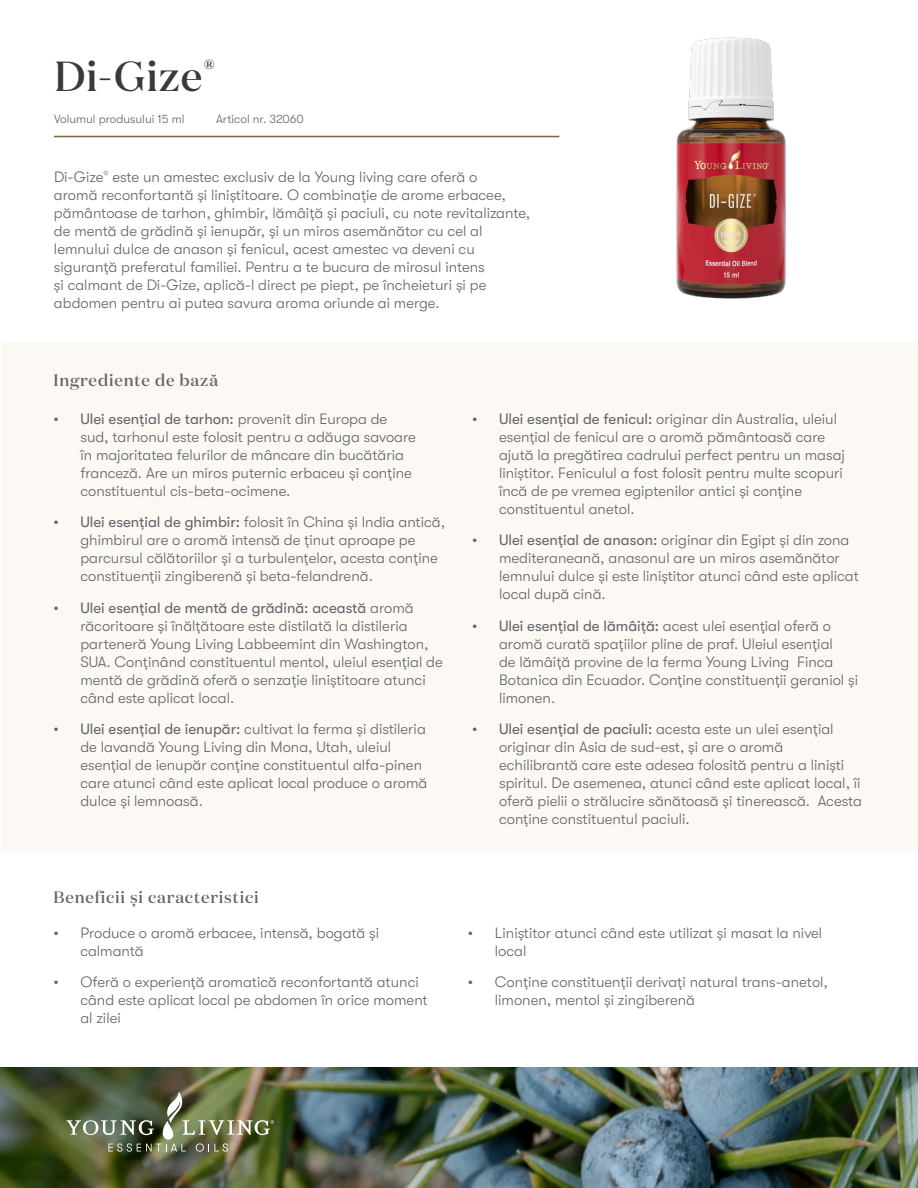
<style>
.page{position:relative;width:918px;height:1188px;background:#fff}
.page>*{position:absolute;margin:0;border:0;box-sizing:border-box;transform-origin:0 0}
.t1{font:500 42px "Domaine Display";letter-spacing:.02em;color:#3d3936}
.t2{font:500 16.5px "Domaine Display";letter-spacing:.05em;color:#61646a}
.t3{font:300 15px/18px "GT Walsheim Pro";color:#61646a}
.t4{font:300 12px "GT Walsheim Pro";color:#61646a}
.s1{font-weight:400}
</style>
<div class="page">
<img style="left:0;top:1067px;width:918px;height:121px">
<div style="left:2px;top:343px;width:916px;height:508px;background:#fcf8f4"></div>
<img style="left:66px;top:1092px;width:208px;height:60px">
<hr style="left:54px;top:136px;width:505px;height:1px;background:#80623b">
<img style="left:677px;top:37px;width:109px;height:262px">
<h1 class="t1" style="left:54px;top:49px;width:163px">Di-Gize<sup>®</sup></h1>
<p class="t4" style="left:54px;top:112px;width:132px">Volumul produsului 15 ml</p>
<p class="t4" style="left:216px;top:112px;width:89px">Articol nr. 32060</p>
<p class="t3" style="left:54px;top:168px;width:478px">Di-Gize<sup>®</sup> este un amestec exclusiv de la Young living care oferă o<br>aromă reconfortantă și liniștitoare. O combinație de arome erbacee, pământoase de tarhon, ghimbir, lămâiță și paciuli, cu note revitalizante, de mentă de grădină și ienupăr, și un miros asemănător cu cel al lemnului dulce de anason și fenicul, acest amestec va deveni cu siguranță preferatul familiei. Pentru a te bucura de mirosul intens<br>și calmant de Di-Gize, aplică-l direct pe piept, pe încheieturi și pe abdomen pentru ai putea savura aroma oriunde ai merge.</p>
<p class="t2" style="left:53px;top:370px;width:166px">Ingrediente de bază</p>
<p class="t3" style="left:80px;top:410px;width:337px;text-indent:-27px"><span class="s1">• Ulei esențial de tarhon:</span> provenit din Europa de sud, tarhonul este folosit pentru a adăuga savoare în majoritatea felurilor de mâncare din bucătăria franceză. Are un miros puternic erbaceu și conține constituentul cis-beta-ocimene.</p>
<p class="t3" style="left:80px;top:513px;width:366px;text-indent:-27px"><span class="s1">• Ulei esențial de ghimbir:</span> folosit în China și India antică, ghimbirul are o aromă intensă de ținut aproape pe parcursul călătoriilor și a turbulențelor, acesta conține constituenții zingiberenă și beta-felandrenă.</p>
<p class="t3" style="left:80px;top:599px;width:364px;text-indent:-27px"><span class="s1">• Ulei esențial de mentă de grădină: această</span> aromă răcoritoare și înălțătoare este distilată la distileria parteneră Young Living Labbeemint din Washington, SUA. Conținând constituentul mentol, uleiul esențial de mentă de grădină oferă o senzație liniștitoare atunci când este aplicat local.</p>
<p class="t3" style="left:80px;top:720px;width:348px;text-indent:-27px"><span class="s1">• Ulei esențial de ienupăr:</span> cultivat la ferma și distileria de lavandă Young Living din Mona, Utah, uleiul esențial de ienupăr conține constituentul alfa-pinen care atunci când este aplicat local produce o aromă dulce și lemnoasă.</p>
<p class="t3" style="left:499px;top:410px;width:347px;text-indent:-27px"><span class="s1">• Ulei esențial de fenicul:</span> originar din Australia, uleiul esențial de fenicul are o aromă pământoasă care ajută la pregătirea cadrului perfect pentru un masaj liniștitor. Feniculul a fost folosit pentru multe scopuri încă de pe vremea egiptenilor antici și conține constituentul anetol.</p>
<p class="t3" style="left:499px;top:531px;width:361px;text-indent:-27px"><span class="s1">• Ulei esențial de anason:</span> originar din Egipt și din zona mediteraneană, anasonul are un miros asemănător lemnului dulce și este liniștitor atunci când este aplicat local după cină.</p>
<p class="t3" style="left:499px;top:617px;width:361px;text-indent:-27px"><span class="s1">• Ulei esențial de lămâiță:</span> acest ulei esențial oferă o aromă curată spațiilor pline de praf. Uleiul esențial<br>de lămâiță provine de la ferma Young Living Finca Botanica din Ecuador. Conține constituenții geraniol și limonen.</p>
<p class="t3" style="left:499px;top:720px;width:364px;text-indent:-27px"><span class="s1">• Ulei esențial de paciuli:</span> acesta este un ulei esențial originar din Asia de sud-est, și are o aromă echilibrantă care este adesea folosită pentru a liniști spiritul. De asemenea, atunci când este aplicat local, îi oferă pielii o strălucire sănătoasă și tinerească. Acesta conține constituentul paciuli.</p>
<p class="t2" style="left:53px;top:886px;width:207px">Beneficii și caracteristici</p>
<p class="t3" style="left:80px;top:924px;width:300px;text-indent:-27px">• Produce o aromă erbacee, intensă, bogată și calmantă</p>
<p class="t3" style="left:80px;top:973px;width:349px;text-indent:-27px">• Oferă o experiență aromatică reconfortantă atunci când este aplicat local pe abdomen în orice moment al zilei</p>
<p class="t3" style="left:495px;top:924px;width:329px;text-indent:-27px">• Liniștitor atunci când este utilizat și masat la nivel local</p>
<p class="t3" style="left:495px;top:973px;width:335px;text-indent:-27px">• Conține constituenții derivați natural trans-anetol, limonen, mentol și zingiberenă</p>
</div>
